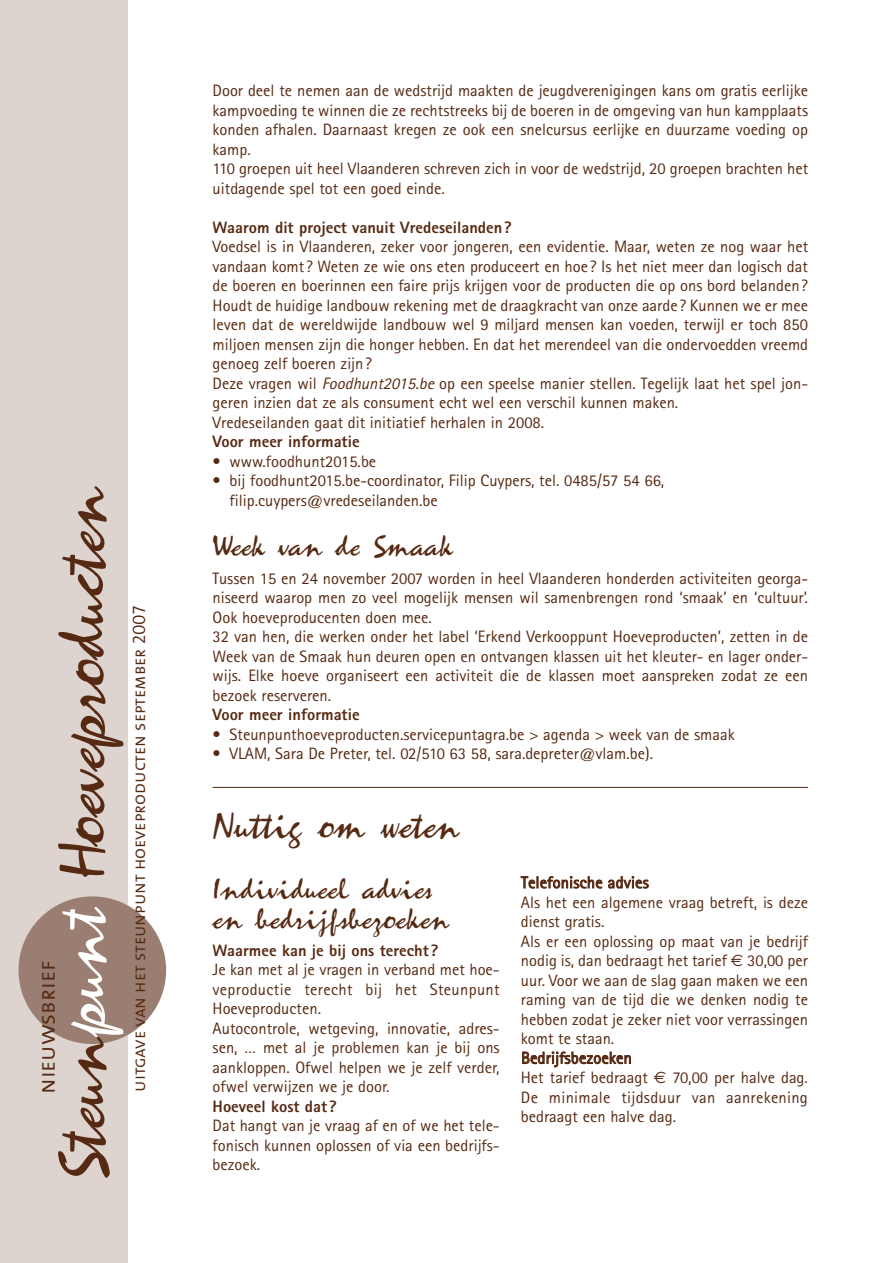
<style>
.page{position:relative;width:893px;height:1263px;background:#fff}
.page>*{position:absolute;margin:0;border:0;box-sizing:border-box;transform-origin:0 0}
.t1{font:67.5px "Zephyr Script";color:#562912}
.t2{font:37.5px "Zephyr Script";color:#562912}
.t3{font:30px/30px "Zephyr Script";color:#562912}
.t4{font:24px "The Mix Semi Light Caps";color:#562912}
.t5{font:18px "The Mix Semi Light Caps";color:#562912}
.t6{font:16.5px/19.5px "Rotis Sans Serif";color:#562912}
.t7{font:800 16.5px "Rotis Sans Serif";color:#562912}
.s1{color:#fff}
.s2{font-style:italic}
.s3{font-family:"Euro Sans"}
</style>
<div class="page">
<div style="left:0;top:0;width:128px;height:1263px;background:#ddd4d0"></div>
<div style="left:19px;top:896px;width:147px;height:148px;background:#997e71;border-radius:50%"></div>
<hr style="left:213px;top:787px;width:595px;height:1px;background:#562912">
<h1 class="t1" style="left:40px;top:1180px;width:694px;rotate:-90deg">Steun<span class="s1">punt</span> Hoeveproducten</h1>
<h3 class="t4" style="left:39px;top:1094px;width:135px;rotate:-90deg">nieuwsbrief</h3>
<p class="t5" style="left:133px;top:1092px;width:487px;rotate:-90deg">uitgave van het steunpunt hoeveproducten september 2007</p>
<p class="t6" style="left:213px;top:83px;width:597px">Door deel te nemen aan de wedstrijd maakten de jeugdverenigingen kans om gratis eerlijke kampvoeding te winnen die ze rechtstreeks bij de boeren in de omgeving van hun kampplaats konden afhalen. Daarnaast kregen ze ook een snelcursus eerlijke en duurzame voeding op kamp.<br>110 groepen uit heel Vlaanderen schreven zich in voor de wedstrijd, 20 groepen brachten het uitdagende spel tot een goed einde.</p>
<p class="t7" style="left:213px;top:222px;width:301px">Waarom dit project vanuit Vredeseilanden?</p>
<p class="t6" style="left:213px;top:239px;width:597px">Voedsel is in Vlaanderen, zeker voor jongeren, een evidentie. Maar, weten ze nog waar het vandaan komt? Weten ze wie ons eten produceert en hoe? Is het niet meer dan logisch dat de boeren en boerinnen een faire prijs krijgen voor de producten die op ons bord belanden?<br>Houdt de huidige landbouw rekening met de draagkracht van onze aarde? Kunnen we er mee leven dat de wereldwijde landbouw wel 9 miljard mensen kan voeden, terwijl er toch 850 miljoen mensen zijn die honger hebben. En dat het merendeel van die ondervoedden vreemd genoeg zelf boeren zijn?<br>Deze vragen wil <span class="s2">Foodhunt2015.be</span> op een speelse manier stellen. Tegelijk laat het spel jon&shy;geren inzien dat ze als consument echt wel een verschil kunnen maken.<br>Vredeseilanden gaat dit initiatief herhalen in 2008.</p>
<p class="t7" style="left:213px;top:436px;width:149px">Voor meer informatie</p>
<p class="t6" style="left:213px;top:453px;width:165px">• www.foodhunt2015.be</p>
<p class="t6" style="left:230px;top:473px;width:436px;text-indent:-17px">• bij foodhunt2015.be-coordinator, Filip Cuypers, tel. 0485/57 54 66, filip.cuypers@vredeseilanden.be</p>
<h3 class="t3" style="left:213px;top:530px;width:242px">Week van de Smaak</h3>
<p class="t6" style="left:213px;top:570px;width:597px">Tussen 15 en 24 november 2007 worden in heel Vlaanderen honderden activiteiten georga&shy;niseerd waarop men zo veel mogelijk mensen wil samenbrengen rond ‘smaak’ en ‘cultuur’.<br>Ook hoeveproducenten doen mee.<br>32 van hen, die werken onder het label ‘Erkend Verkooppunt Hoeveproducten’, zetten in de Week van de Smaak hun deuren open en ontvangen klassen uit het kleuter- en lager onder&shy;wijs. Elke hoeve organiseert een activiteit die de klassen moet aanspreken zodat ze een bezoek reserveren.</p>
<p class="t7" style="left:213px;top:709px;width:149px">Voor meer informatie</p>
<p class="t6" style="left:213px;top:726px;width:524px">• Steunpunthoeveproducten.servicepuntagra.be &gt; agenda &gt; week van de smaak</p>
<p class="t6" style="left:213px;top:745px;width:442px">• VLAM, Sara De Preter, tel. 02/510 63 58, sara.depreter@vlam.be).</p>
<h2 class="t2" style="left:213px;top:802px;width:248px">Nuttig om weten</h2>
<h3 class="t3" style="left:213px;top:872px;width:238px">Individueel advies en bedrijfsbezoeken</h3>
<p class="t7" style="left:213px;top:944px;width:227px">Waarmee kan je bij ons terecht?</p>
<p class="t6" style="left:213px;top:961px;width:289px">Je kan met al je vragen in verband met hoe&shy;veproductie terecht bij het Steunpunt Hoeveproducten.<br>Autocontrole, wetgeving, innovatie, adres&shy;sen, … met al je problemen kan je bij ons aankloppen. Ofwel helpen we je zelf verder, ofwel verwijzen we je door.</p>
<p class="t7" style="left:213px;top:1100px;width:126px">Hoeveel kost dat?</p>
<p class="t6" style="left:213px;top:1117px;width:289px;text-align:justify">Dat hangt van je vraag af en of we het tele&shy;fonisch kunnen oplossen of via een bedrijfs&shy;bezoek.</p>
<p class="t6" style="left:521px;top:874px;width:289px">Telefonische advies<br>Als het een algemene vraag betreft, is deze dienst gratis.<br>Als er een oplossing op maat van je bedrijf nodig is, dan bedraagt het tarief <span class="s3">€</span> 30,00 per uur. Voor we aan de slag gaan maken we een raming van de tijd die we denken nodig te hebben zodat je zeker niet voor verrassingen komt te staan.<br>Bedrijfsbezoeken<br>Het tarief bedraagt <span class="s3">€</span> 70,00 per halve dag.<br>De minimale tijdsduur van aanrekening bedraagt een halve dag.</p>
</div>
